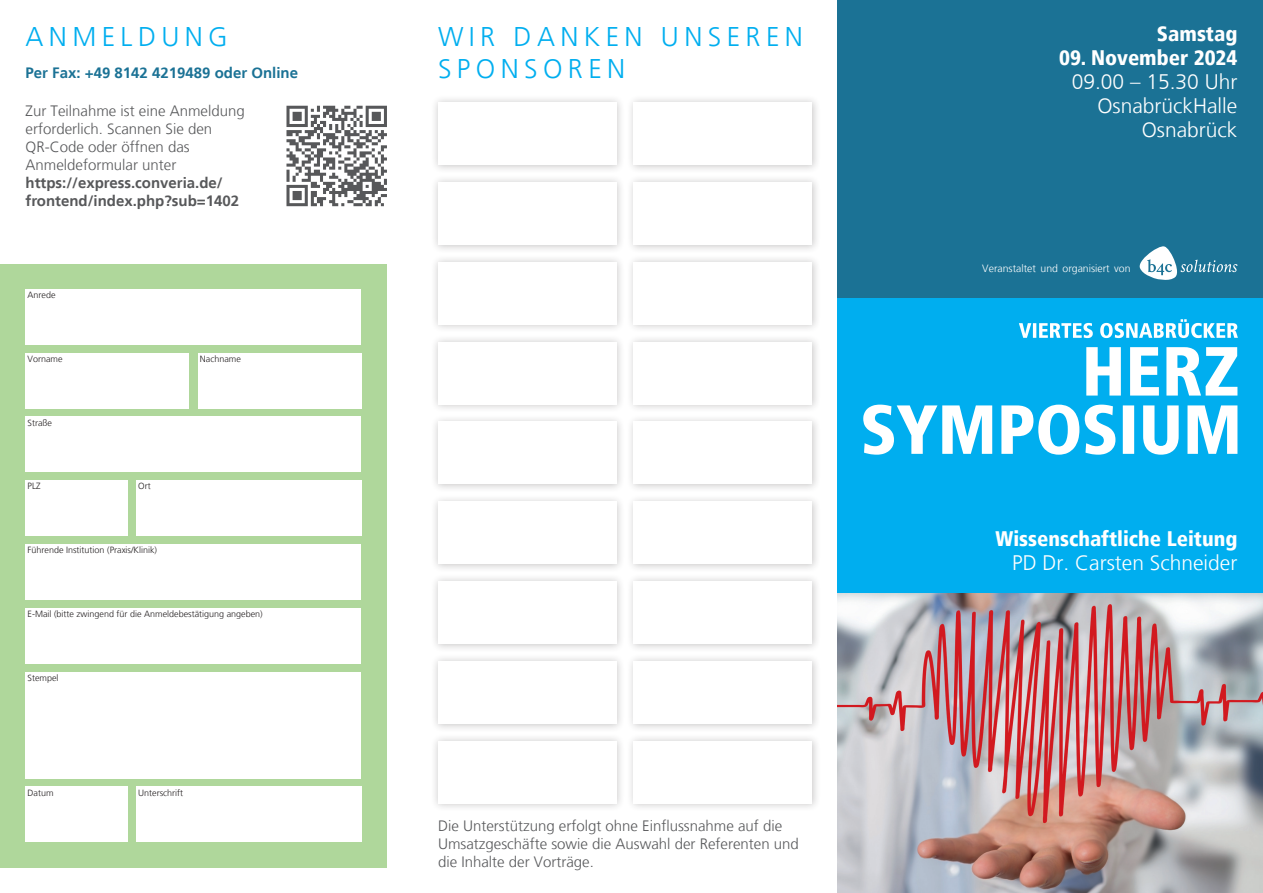
<style>
.page{position:relative;width:1263px;height:893px;background:#fff}
.page>*{position:absolute;margin:0;border:0;box-sizing:border-box;transform-origin:0 0}
.t1{font:300 27px/32.4px "Frutiger";letter-spacing:.2em;color:#00aeef}
.t2{font:300 21px/24px "Frutiger";color:#fff;text-align:right}
.t3{font:900 condensed 21px "Frutiger";color:#fff}
.t4{font:300 15px/18px "Frutiger";color:#57585a}
.t5{font:700 15px/18px "Frutiger";color:#57585a}
.t6{font:700 15px "Frutiger";color:#1b7295}
.t7{font:300 10.5px "Frutiger";color:#fff}
.t8{font:300 9px "Frutiger";color:#231f20}
</style>
<div class="page">
<div style="left:838px;top:266px;width:425px;height:627px;background:#00aeef"></div>
<div style="left:838px;top:0;width:425px;height:298px;background:#1b7295"></div>
<svg style="left:1019px;top:319px;width:219px;height:19px"></svg>
<img style="left:838px;top:593px;width:425px;height:300px">
<svg style="left:1139px;top:246px;width:98px;height:34px"></svg>
<svg style="left:1086px;top:347px;width:151px;height:49px"></svg>
<svg style="left:863px;top:405px;width:374px;height:50px"></svg>
<div style="left:0;top:264px;width:387px;height:603px;background:#afd79b"></div>
<div style="left:26px;top:289px;width:335px;height:55px;background:#fff"></div>
<div style="left:198px;top:353px;width:163px;height:55px;background:#fff"></div>
<div style="left:26px;top:353px;width:163px;height:55px;background:#fff"></div>
<div style="left:26px;top:417px;width:335px;height:55px;background:#fff"></div>
<div style="left:136px;top:480px;width:225px;height:56px;background:#fff"></div>
<div style="left:26px;top:480px;width:102px;height:56px;background:#fff"></div>
<div style="left:26px;top:544px;width:335px;height:56px;background:#fff"></div>
<div style="left:26px;top:608px;width:335px;height:55px;background:#fff"></div>
<div style="left:26px;top:672px;width:335px;height:106px;background:#fff"></div>
<div style="left:136px;top:787px;width:225px;height:55px;background:#fff"></div>
<div style="left:26px;top:787px;width:102px;height:55px;background:#fff"></div>
<div style="left:430px;top:95px;width:195px;height:79px;background:#231f20;opacity:.25"></div>
<div style="left:438px;top:102px;width:179px;height:63px;background:#fff"></div>
<div style="left:626px;top:95px;width:195px;height:79px;background:#231f20;opacity:.25"></div>
<div style="left:634px;top:102px;width:178px;height:63px;background:#fff"></div>
<div style="left:430px;top:174px;width:195px;height:80px;background:#231f20;opacity:.25"></div>
<div style="left:438px;top:182px;width:179px;height:63px;background:#fff"></div>
<div style="left:626px;top:174px;width:195px;height:80px;background:#231f20;opacity:.25"></div>
<div style="left:634px;top:182px;width:178px;height:63px;background:#fff"></div>
<div style="left:430px;top:254px;width:195px;height:80px;background:#231f20;opacity:.25"></div>
<div style="left:438px;top:262px;width:179px;height:63px;background:#fff"></div>
<div style="left:626px;top:254px;width:195px;height:80px;background:#231f20;opacity:.25"></div>
<div style="left:634px;top:262px;width:178px;height:63px;background:#fff"></div>
<div style="left:430px;top:334px;width:195px;height:79px;background:#231f20;opacity:.25"></div>
<div style="left:438px;top:342px;width:179px;height:62px;background:#fff"></div>
<div style="left:626px;top:334px;width:195px;height:79px;background:#231f20;opacity:.25"></div>
<div style="left:634px;top:342px;width:178px;height:62px;background:#fff"></div>
<div style="left:430px;top:414px;width:195px;height:79px;background:#231f20;opacity:.25"></div>
<div style="left:438px;top:421px;width:179px;height:63px;background:#fff"></div>
<div style="left:626px;top:414px;width:195px;height:79px;background:#231f20;opacity:.25"></div>
<div style="left:634px;top:421px;width:178px;height:63px;background:#fff"></div>
<div style="left:430px;top:494px;width:195px;height:79px;background:#231f20;opacity:.25"></div>
<div style="left:438px;top:501px;width:179px;height:63px;background:#fff"></div>
<div style="left:626px;top:494px;width:195px;height:79px;background:#231f20;opacity:.25"></div>
<div style="left:634px;top:501px;width:178px;height:63px;background:#fff"></div>
<div style="left:430px;top:574px;width:195px;height:79px;background:#231f20;opacity:.25"></div>
<div style="left:438px;top:581px;width:179px;height:63px;background:#fff"></div>
<div style="left:626px;top:574px;width:195px;height:79px;background:#231f20;opacity:.25"></div>
<div style="left:634px;top:581px;width:178px;height:63px;background:#fff"></div>
<div style="left:430px;top:733px;width:195px;height:80px;background:#231f20;opacity:.25"></div>
<div style="left:438px;top:741px;width:179px;height:63px;background:#fff"></div>
<div style="left:626px;top:733px;width:195px;height:80px;background:#231f20;opacity:.25"></div>
<div style="left:634px;top:741px;width:178px;height:63px;background:#fff"></div>
<div style="left:430px;top:653px;width:195px;height:80px;background:#231f20;opacity:.25"></div>
<div style="left:438px;top:661px;width:179px;height:63px;background:#fff"></div>
<div style="left:626px;top:653px;width:195px;height:80px;background:#231f20;opacity:.25"></div>
<div style="left:634px;top:661px;width:178px;height:63px;background:#fff"></div>
<svg style="left:286px;top:106px;width:101px;height:100px"></svg>
<h1 class="t1" style="left:26px;top:21px;width:204px">Anmeldu ng</h1>
<p class="t6" style="left:26px;top:64px;width:274px">Per Fax: +49 8142 4219489 oder Online</p>
<p class="t4" style="left:26px;top:102px;width:221px">Zur Teilnahme ist eine Anmeldung erforderlich. Scannen Sie den<br>QR-Code oder öffnen das<br>Anmeldeformular unter</p>
<p class="t5" style="left:26px;top:174px;width:215px">https://express.converia.de/ frontend/index.php?sub=1402</p>
<p class="t8" style="left:28px;top:290px;width:30px">Anrede</p>
<p class="t8" style="left:28px;top:354px;width:37px">Vorname</p>
<p class="t8" style="left:200px;top:354px;width:43px">Nachname</p>
<p class="t8" style="left:28px;top:417px;width:26px">Straße</p>
<p class="t8" style="left:28px;top:481px;width:14px">PLZ</p>
<p class="t8" style="left:138px;top:481px;width:14px">Ort</p>
<p class="t8" style="left:28px;top:545px;width:131px">Führende Institution (Praxis/Klinik)</p>
<p class="t8" style="left:28px;top:609px;width:237px">E-Mail (bitte zwingend für die Anmeldebestätigung angeben)</p>
<p class="t8" style="left:28px;top:673px;width:32px">Stempel</p>
<p class="t8" style="left:28px;top:787px;width:28px">Datum</p>
<p class="t8" style="left:138px;top:787px;width:46px">Unterschrift</p>
<h1 class="t1" style="left:438px;top:21px;width:366px">Wir d anken u ns eren<br>Spo nso ren</h1>
<p class="t4" style="left:438px;top:817px;width:362px">Die Unterstützung erfolgt ohne Einflussnahme auf die<br>Umsatzgeschäfte sowie die Auswahl der Referenten und die Inhalte der Vorträge.</p>
<h2 class="t3" style="left:1157px;top:21px;width:82px">Samstag</h2>
<h2 class="t3" style="left:1059px;top:45px;width:180px">09. November 2024</h2>
<h2 class="t2" style="left:1072px;top:70px;width:167px">09.00 – 15.30 Uhr<br>OsnabrückHalle<br>Osnabrück</h2>
<p class="t7" style="left:982px;top:263px;width:150px">Veranstaltet und organisiert von</p>
<h2 class="t3" style="left:995px;top:526px;width:243px">Wissenschaftliche Leitung</h2>
<h2 class="t2" style="left:1012px;top:551px;width:227px">PD Dr. Carsten Schneider</h2>
</div>
